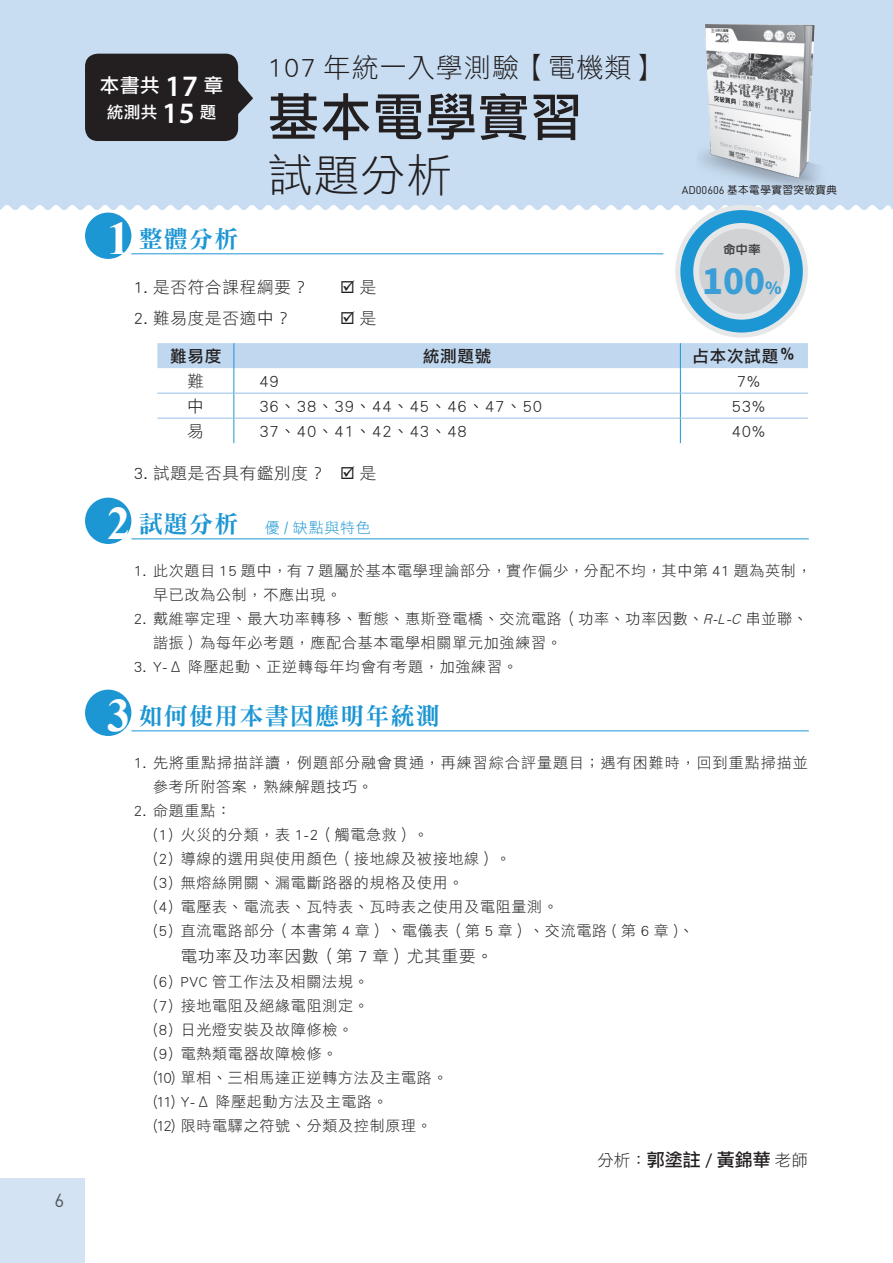
<style>
.page{position:relative;width:893px;height:1263px;background:#fff}
.page>*{position:absolute;margin:0;border:0;box-sizing:border-box;transform-origin:0 0}
.t1{font:51px "DF Li Hei Md WIN BF";letter-spacing:.03em;color:#231f20}
.t2{font:45px "DF Li Hei Std W3";color:#231f20}
.t3{font:900 34.5px "Noto Sans Hant";color:#3b9ed7}
.t4{font:27px "DF Li Hei Std W3";letter-spacing:.04em;color:#231f20}
.t5{font:24px "DFN Ming XB HKP BF";letter-spacing:.05em;color:#1d96d4}
.t6{font:19.5px "DF Li Hei Md WIN BF";color:#fff}
.t7{font:18.9px "Din Round";color:#57585a}
.t8{font:18px "DF Li Hei Md WIN BF";color:#231f20}
.t9{font:16.5px "DF Li Hei Std W3";letter-spacing:.05em;color:#231f20}
.t10{font:16.5px "DF Li Hei Md WIN BF";letter-spacing:.05em;color:#231f20}
.t11{font:16.5px "DF Li Hei Md WIN BF";color:#fff}
.t12{font:15px/24px "DF Li Hei Std W3";letter-spacing:.05em;color:#231f20}
.t13{font:15px/24px "DF Li Hei Std W3";letter-spacing:.07em;color:#231f20}
.t14{font:15px "DF Li Hei Std W3";letter-spacing:.05em;color:#1d96d4}
.t15{font:12px "DF Li Yuan Bd WIN BF";color:#3e3e3f}
.t16{font:10.5px "DF Yuan Md HKP BF";letter-spacing:.05em;color:#231f20}
.s1{font-family:"Myriad Pro";font-weight:600;font-size:29.7px}
.s2{font-family:"Din Round";font-size:10.95px}
.s3{font-family:"Times New Roman";font-weight:700;font-size:46.5px;color:#fff}
.s4{font-family:"DFN Ming XB HKP BF";font-size:24px}
.s5{font-style:italic}
.s6{font-family:"DF Li Hei Std W3";font-size:16.5px}
.s7{font-family:"Myriad Pro";font-size:19.8px}
.s8{font-size:16.8px}
</style>
<div class="page">
<div style="left:0;top:0;width:892px;height:210px;background:#c8ddf2"></div>
<div style="left:0;top:1178px;width:85px;height:85px;background:#d3e3f4"></div>
<div style="left:85px;top:213px;width:46px;height:46px;background:#1d96d4;border-radius:50%"></div>
<hr style="left:131px;top:253px;width:532px;height:1px;background:#1d96d4">
<svg style="left:157px;top:343px;width:651px;height:100px"></svg>
<hr style="left:680px;top:418px;width:128px;height:1px;background:#99c1e7">
<div style="left:85px;top:498px;width:46px;height:46px;background:#1d96d4;border-radius:50%"></div>
<hr style="left:131px;top:538px;width:678px;height:1px;background:#1d96d4">
<div style="left:85px;top:690px;width:46px;height:46px;background:#1d96d4;border-radius:50%"></div>
<hr style="left:131px;top:730px;width:678px;height:1px;background:#1d96d4">
<div style="left:85px;top:54px;width:153px;height:87px;background:#231f20;border-radius:13px"></div>
<svg style="left:238px;top:79px;width:15px;height:36px"></svg>
<img style="left:683px;top:10px;width:154px;height:189px">
<div style="left:675px;top:205px;width:133px;height:133px;background:#e6e7e9;border-radius:50%"></div>
<svg style="left:680px;top:210px;width:123px;height:123px"></svg>
<div style="left:699px;top:229px;width:85px;height:85px;background:#d1d2d4;border-radius:50%"></div>
<svg style="left:892px;top:0;width:1px;height:210px"></svg>
<p class="t7" style="left:55px;top:1185px;width:11px">6</p>
<h3 class="t6" style="left:100px;top:76px;width:125px">本書共 <span class="s1">17</span> 章</h3>
<p class="t11" style="left:107px;top:104px;width:111px">統測共 <span class="s1">15</span> 題</p>
<h3 class="t4" style="left:268px;top:53px;width:393px">107 年統一入學測驗【電機類】</h3>
<h1 class="t1" style="left:268px;top:91px;width:315px">基本電學實習</h1>
<h2 class="t2" style="left:268px;top:151px;width:186px">試題分析</h2>
<p class="t16" style="left:682px;top:184px;width:157px"><span class="s2">AD00606</span> 基本電學實習突破寶典</p>
<h3 class="t5" style="left:107px;top:227px;width:133px"><span class="s3">1</span> 整體分析</h3>
<p class="t9" style="left:134px;top:278px;width:176px">1. 是否符合課程綱要？</p>
<p class="t9" style="left:340px;top:278px;width:38px">☑ 是</p>
<p class="t9" style="left:134px;top:309px;width:158px">2. 難易度是否適中？</p>
<p class="t9" style="left:340px;top:309px;width:38px">☑ 是</p>
<p class="t10" style="left:170px;top:347px;width:53px">難易度</p>
<p class="t10" style="left:423px;top:347px;width:70px">統測題號</p>
<p class="t10" style="left:693px;top:347px;width:105px">占本次試題％</p>
<p class="t9" style="left:187px;top:372px;width:18px">難</p>
<p class="t9" style="left:259px;top:372px;width:21px">49</p>
<p class="t9" style="left:737px;top:372px;width:24px">7%</p>
<p class="t9" style="left:187px;top:397px;width:18px">中</p>
<p class="t9" style="left:259px;top:397px;width:284px">36、38、39、44、45、46、47、50</p>
<p class="t9" style="left:732px;top:397px;width:35px">53%</p>
<p class="t9" style="left:187px;top:422px;width:18px">易</p>
<p class="t9" style="left:259px;top:422px;width:209px">37、40、41、42、43、48</p>
<p class="t9" style="left:732px;top:422px;width:35px">40%</p>
<p class="t9" style="left:134px;top:464px;width:244px">3. 試題是否具有鑑別度？ ☑ 是</p>
<p class="t14" style="left:107px;top:519px;width:265px"><span class="s3">2</span> <span class="s4">試題分析　</span>優 / 缺點與特色</p>
<p class="t12" style="left:153px;top:559px;width:660px;text-indent:-19px">1. 此次題目 15 題中，有 7 題屬於基本電學理論部分，實作偏少，分配不均，其中第 41 題為英制，早已改為公制，不應出現。</p>
<p class="t12" style="left:153px;top:607px;width:656px;text-indent:-19px">2. 戴維寧定理、最大功率轉移、暫態、惠斯登電橋、交流電路（功率、功率因數、<span class="s5">R</span>-<span class="s5">L</span>-<span class="s5">C</span>串並聯、諧振）為每年必考題，應配合基本電學相關單元加強練習。</p>
<p class="t12" style="left:134px;top:655px;width:385px">3. Y-Δ 降壓起動、正逆轉每年均會有考題，加強練習。</p>
<h3 class="t5" style="left:107px;top:704px;width:334px"><span class="s3">3</span> 如何使用本書因應明年統測</h3>
<p class="t13" style="left:153px;top:751px;width:656px;text-indent:-19px">1. 先將重點掃描詳讀，例題部分融會貫通，再練習綜合評量題目；遇有困難時，回到重點掃描並參考所附答案，熟練解題技巧。</p>
<p class="t12" style="left:153px;top:799px;width:542px;text-indent:-19px">2. 命題重點：<br>(1) 火災的分類，表 1-2（觸電急救）。<br>(2) 導線的選用與使用顏色（接地線及被接地線）。<br>(3) 無熔絲開關、漏電斷路器的規格及使用。<br>(4) 電壓表、電流表、瓦特表、瓦時表之使用及電阻量測。<br>(5) 直流電路部分（本書第 4 章）、電儀表（第 5 章）、交流電路 ( 第 6 章 )、</p>
<p class="t9" style="left:181px;top:947px;width:314px">電功率及功率因數（第 7 章）尤其重要。</p>
<p class="t12" style="left:153px;top:970px;width:296px">(6) PVC 管工作法及相關法規。<br>(7) 接地電阻及絕緣電阻測定。<br>(8) 日光燈安裝及故障修檢。<br>(9) 電熱類電器故障檢修。<br>(10) 單相、三相馬達正逆轉方法及主電路。(11) Y-Δ 降壓起動方法及主電路。<br>(12) 限時電驛之符號、分類及控制原理。</p>
<p class="t8" style="left:597px;top:1151px;width:212px"><span class="s6">分析：</span>郭塗註 <span class="s7">/</span> 黃錦華<span class="s6">老師</span></p>
<p class="t15" style="left:723px;top:243px;width:39px">命中率</p>
<h3 class="t3" style="left:702px;top:262px;width:81px">100<span class="s8">%</span></h3>
</div>
